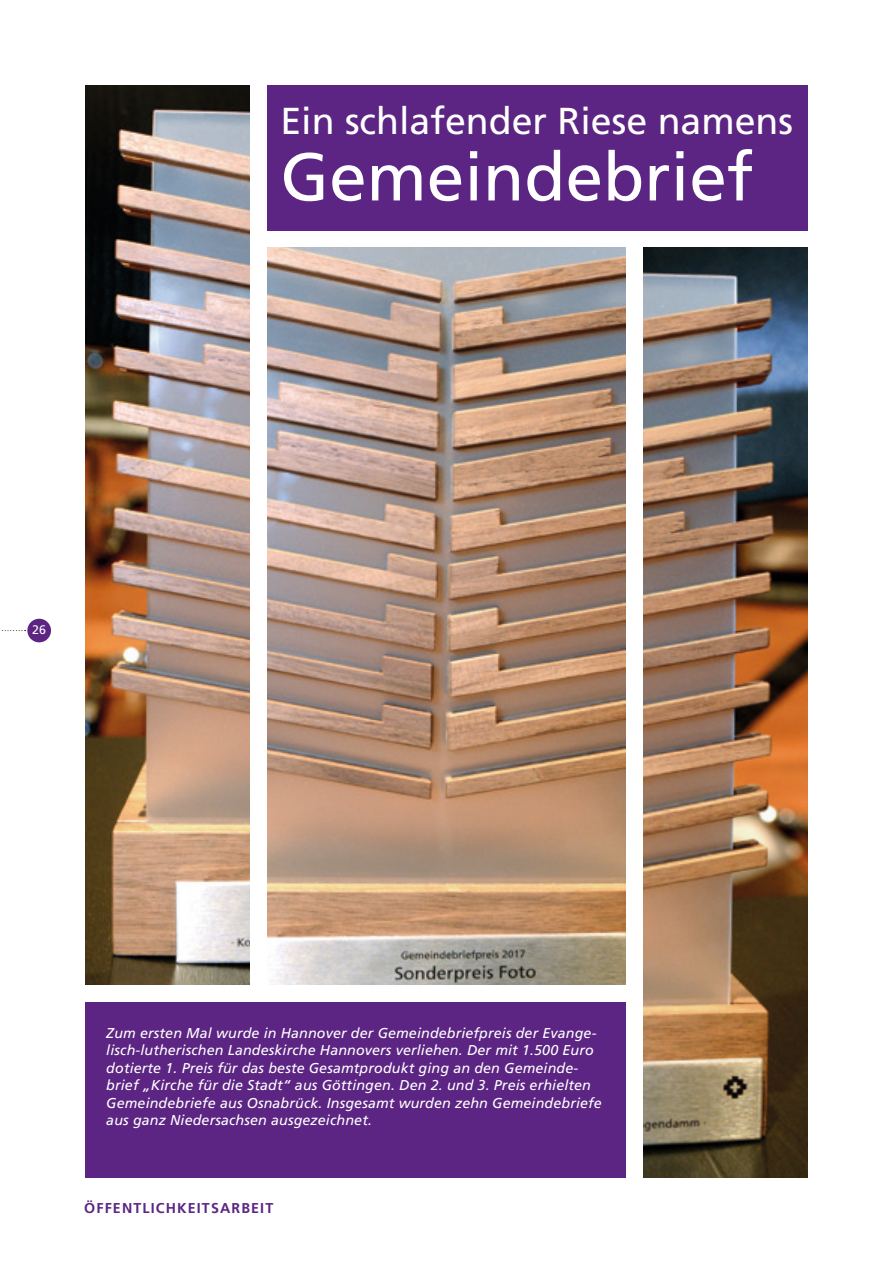
<style>
.page{position:relative;width:893px;height:1263px;background:#fff}
.page>*{position:absolute;margin:0;border:0;box-sizing:border-box;transform-origin:0 0}
.t1{font:67.5px "Frutiger LT Com";color:#fff}
.t2{font:37.5px "Frutiger LT Com";color:#fff}
.t3{font:italic 14.25px/17.5px "Frutiger LT Com";letter-spacing:.01em;color:#fff}
.t4{font:700 14.25px "Frutiger LT Com";letter-spacing:.08em;color:#5c2583}
.t5{font:12.3px "Frutiger LT Com";color:#fff}
</style>
<div class="page">
<svg style="left:0;top:630px;width:26px;height:1px"></svg>
<div style="left:27px;top:619px;width:24px;height:23px;background:#5c2583;border-radius:50%"></div>
<div style="left:268px;top:85px;width:540px;height:145px;background:#5c2583"></div>
<img style="left:268px;top:248px;width:357px;height:737px">
<div style="left:85px;top:1002px;width:540px;height:176px;background:#5c2583"></div>
<img style="left:85px;top:85px;width:165px;height:900px">
<img style="left:643px;top:248px;width:165px;height:930px">
<h2 class="t2" style="left:280px;top:99px;width:514px">Ein schlafender Riese namens</h2>
<h1 class="t1" style="left:280px;top:137px;width:474px">Gemeindebrief</h1>
<p class="t5" style="left:32px;top:623px;width:15px">26</p>
<p class="t3" style="left:106px;top:1024px;width:497px">Zum ersten Mal wurde in Hannover der Gemeindebriefpreis der Evange&shy;lisch-lutherischen Landeskirche Hannovers verliehen. Der mit 1.500 Euro dotierte 1. Preis für das beste Gesamtprodukt ging an den Gemeinde&shy;brief „Kirche für die Stadt“ aus Göttingen. Den 2. und 3. Preis erhielten Gemeindebriefe aus Osnabrück. Insgesamt wurden zehn Gemeindebriefe aus ganz Niedersachsen ausgezeichnet.</p>
<p class="t4" style="left:84px;top:1200px;width:191px">ÖFFENTLICHKEITSARBEIT</p>
</div>
